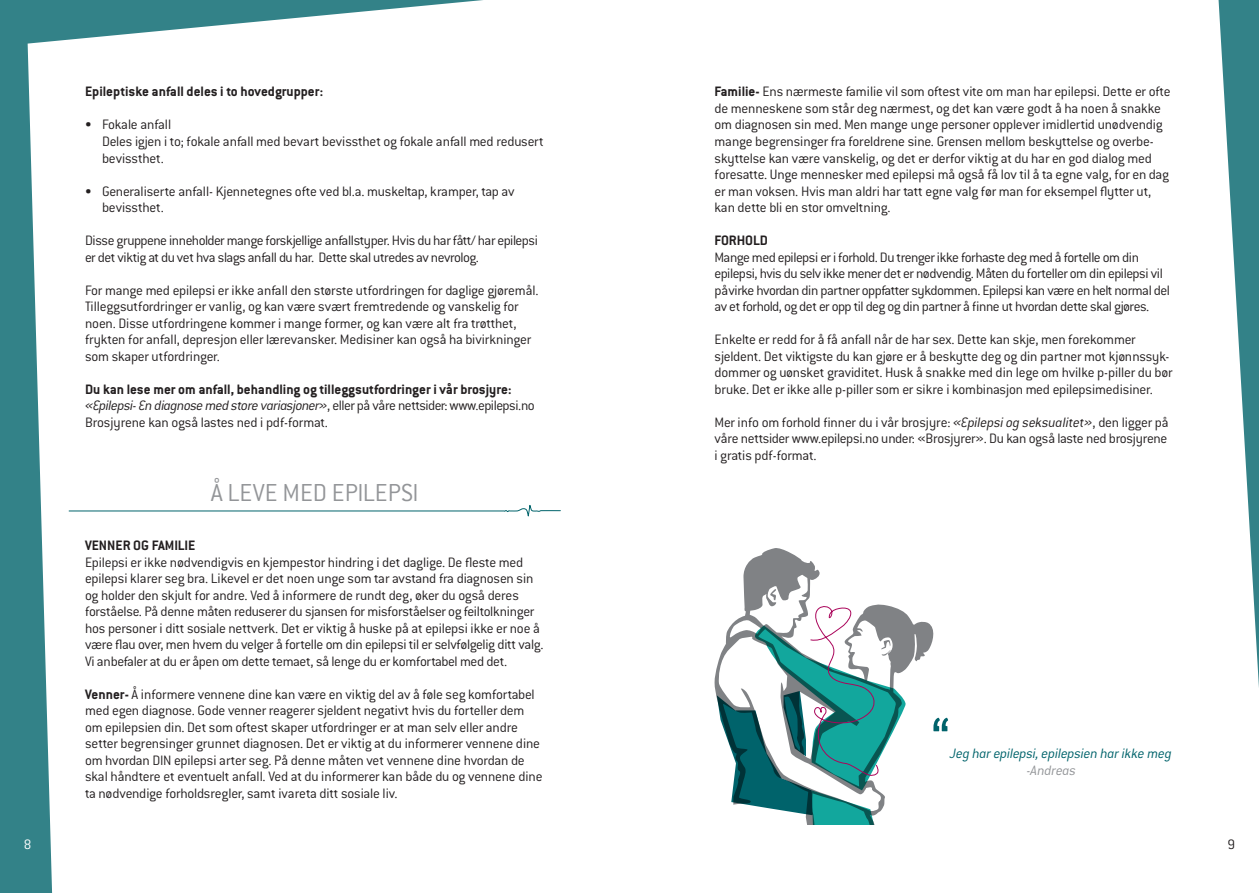
<style>
.page{position:relative;width:1259px;height:893px;background:#338288}
.page>*{position:absolute;margin:0;border:0;box-sizing:border-box;transform-origin:0 0}
.Epi_stor_forside_hvi{font:500 60px "Conduit ITC";color:#00636b}
.Epi_head{font:300 27px "Conduit ITC";color:#939598}
.Epi_Brød{font:300 15px/16.5px "Conduit ITC";letter-spacing:-.015em;color:#231f20}
.Epi_Brød-2{font:300 15px/16.5px "Conduit ITC";letter-spacing:-.035em;color:#231f20}
.Epi_Sub_Sub{font:700 15px "Conduit ITC";color:#231f20}
.Epi_brød_innrykk{font:300 15px/16.5px "Conduit ITC";letter-spacing:-.01em;color:#231f20}
.Epi_Brød-3{font:italic 300 15px "Conduit ITC";letter-spacing:-.035em;color:#231f20}
.Epi_stor_forside_hvi-2{font:italic 300 15px "Conduit ITC";letter-spacing:-.015em;color:#00636b}
.Epi_sub{font:700 15px "Conduit ITC";letter-spacing:-.005em;color:#231f20}
.Pagina{font:italic 300 15px "Conduit ITC";letter-spacing:-.01em;color:#939598}
.Pagina-2{font:300 15px "Conduit ITC";color:#fff}
.Pagina-3{font:300 15px "Conduit ITC";color:#231f20}
.s1{font-style:normal}
.s2{font-weight:700}
.s3{font-style:italic}
</style>
<div class="page">
<div style="left:28px;top:0;width:1231px;height:893px;background:#fff"></div>
<svg style="left:68px;top:505px;width:493px;height:11px;background:#e6f0f0"></svg>
<svg style="left:714px;top:548px;width:219px;height:277px;background:#e6e6e7"></svg>
<svg style="left:717px;top:589px;width:188px;height:236px;background:#96bebe"></svg>
<p class="Epi_Sub_Sub" style="left:85px;top:83px;width:240px">Epileptiske anfall deles i to hovedgrupper:</p>
<p class="Epi_Brød" style="left:85px;top:117px;width:88px">• Fokale anfall</p>
<p class="Epi_brød_innrykk" style="left:102px;top:133px;width:443px">Deles igjen i to; fokale anfall med bevart bevissthet og fokale anfall med redusert bevissthet.</p>
<p class="Epi_Brød" style="left:102px;top:183px;width:414px;text-indent:-17px">• Generaliserte anfall- Kjennetegnes ofte ved bl.a. muskeltap, kramper, tap av bevissthet.</p>
<p class="Epi_Brød-2" style="left:85px;top:232px;width:454px">Disse gruppene inneholder mange forskjellige anfallstyper. Hvis du har fått/ har epilepsi er det viktig at du vet hva slags anfall du har. Dette skal utredes av nevrolog.</p>
<p class="Epi_Brød" style="left:85px;top:282px;width:455px">For mange med epilepsi er ikke anfall den største utfordringen for daglige gjøremål.<br>Tilleggsutfordringer er vanlig, og kan være svært fremtredende og vanskelig for noen. Disse utfordringene kommer i mange former, og kan være alt fra trøtthet, frykten for anfall, depresjon eller lærevansker. Medisiner kan også ha bivirkninger som skaper utfordringer.</p>
<p class="Epi_Sub_Sub" style="left:85px;top:380px;width:428px">Du kan lese mer om anfall, behandling og tilleggsutfordringer i vår brosjyre:</p>
<p class="Epi_Brød-3" style="left:85px;top:397px;width:451px">«Epilepsi- En diagnose med store variasjoner»<span class="s1">, eller på våre nettsider: www.epilepsi.no</span></p>
<p class="Epi_Brød" style="left:85px;top:414px;width:244px">Brosjyrene kan også lastes ned i pdf-format.</p>
<p class="Epi_head" style="left:211px;top:478px;width:209px">Å LEVE MED EPILEPSI</p>
<p class="Epi_sub" style="left:85px;top:537px;width:112px">VENNER OG FAMILIE</p>
<p class="Epi_Brød" style="left:85px;top:554px;width:460px">Epilepsi er ikke nødvendigvis en kjempestor hindring i det daglige. De fleste med epilepsi klarer seg bra. Likevel er det noen unge som tar avstand fra diagnosen sin og holder den skjult for andre. Ved å informere de rundt deg, øker du også deres forståelse. På denne måten reduserer du sjansen for misforståelser og feiltolkninger hos personer i ditt sosiale nettverk. Det er viktig å huske på at epilepsi ikke er noe å være flau over, men hvem du velger å fortelle om din epilepsi til er selvfølgelig ditt valg.<br>Vi anbefaler at du er åpen om dette temaet, så lenge du er komfortabel med det.</p>
<p class="Epi_Brød" style="left:85px;top:686px;width:459px"><span class="s2">Venner-</span> Å informere vennene dine kan være en viktig del av å føle seg komfortabel med egen diagnose. Gode venner reagerer sjeldent negativt hvis du forteller dem om epilepsien din. Det som oftest skaper utfordringer er at man selv eller andre setter begrensinger grunnet diagnosen. Det er viktig at du informerer vennene dine om hvordan DIN epilepsi arter seg. På denne måten vet vennene dine hvordan de skal håndtere et eventuelt anfall. Ved at du informerer kan både du og vennene dine ta nødvendige forholdsregler, samt ivareta ditt sosiale liv.</p>
<p class="Epi_Brød" style="left:714px;top:84px;width:457px"><span class="s2">Familie-</span> Ens nærmeste familie vil som oftest vite om man har epilepsi. Dette er ofte de menneskene som står deg nærmest, og det kan være godt å ha noen å snakke om diagnosen sin med. Men mange unge personer opplever imidlertid unødvendig mange begrensinger fra foreldrene sine. Grensen mellom beskyttelse og overbe&shy;skyttelse kan være vanskelig, og det er derfor viktig at du har en god dialog med foresatte. Unge mennesker med epilepsi må også få lov til å ta egne valg, for en dag er man voksen. Hvis man aldri har tatt egne valg før man for eksempel flytter ut, kan dette bli en stor omveltning.</p>
<p class="Epi_sub" style="left:714px;top:232px;width:55px">FORHOLD</p>
<p class="Epi_Brød-2" style="left:714px;top:249px;width:457px">Mange med epilepsi er i forhold. Du trenger ikke forhaste deg med å fortelle om din epilepsi, hvis du selv ikke mener det er nødvendig. Måten du forteller om din epilepsi vil påvirke hvordan din partner oppfatter sykdommen. Epilepsi kan være en helt normal del av et forhold, og det er opp til deg og din partner å finne ut hvordan dette skal gjøres.</p>
<p class="Epi_Brød" style="left:714px;top:331px;width:459px">Enkelte er redd for å få anfall når de har sex. Dette kan skje, men forekommer sjeldent. Det viktigste du kan gjøre er å beskytte deg og din partner mot kjønnssyk&shy;dommer og uønsket graviditet. Husk å snakke med din lege om hvilke p-piller du bør bruke. Det er ikke alle p-piller som er sikre i kombinasjon med epilepsimedisiner.</p>
<p class="Epi_Brød" style="left:714px;top:414px;width:456px">Mer info om forhold finner du i vår brosjyre: <span class="s3">«Epilepsi og seksualitet»</span>, den ligger på våre nettsider www.epilepsi.no under: «Brosjyrer». Du kan også laste ned brosjyrene</p>
<p class="Epi_Brød" style="left:714px;top:447px;width:104px">i gratis pdf-format.</p>
<p class="Epi_stor_forside_hvi" style="left:931px;top:705px;width:20px">“</p>
<p class="Epi_stor_forside_hvi-2" style="left:950px;top:745px;width:223px">Jeg har epilepsi, epilepsien har ikke meg</p>
<p class="Pagina" style="left:1027px;top:762px;width:51px">-Andreas</p>
<p class="Pagina-2" style="left:24px;top:836px;width:9px">8</p>
<p class="Pagina-3" style="left:1227px;top:836px;width:9px">9</p>
</div>
